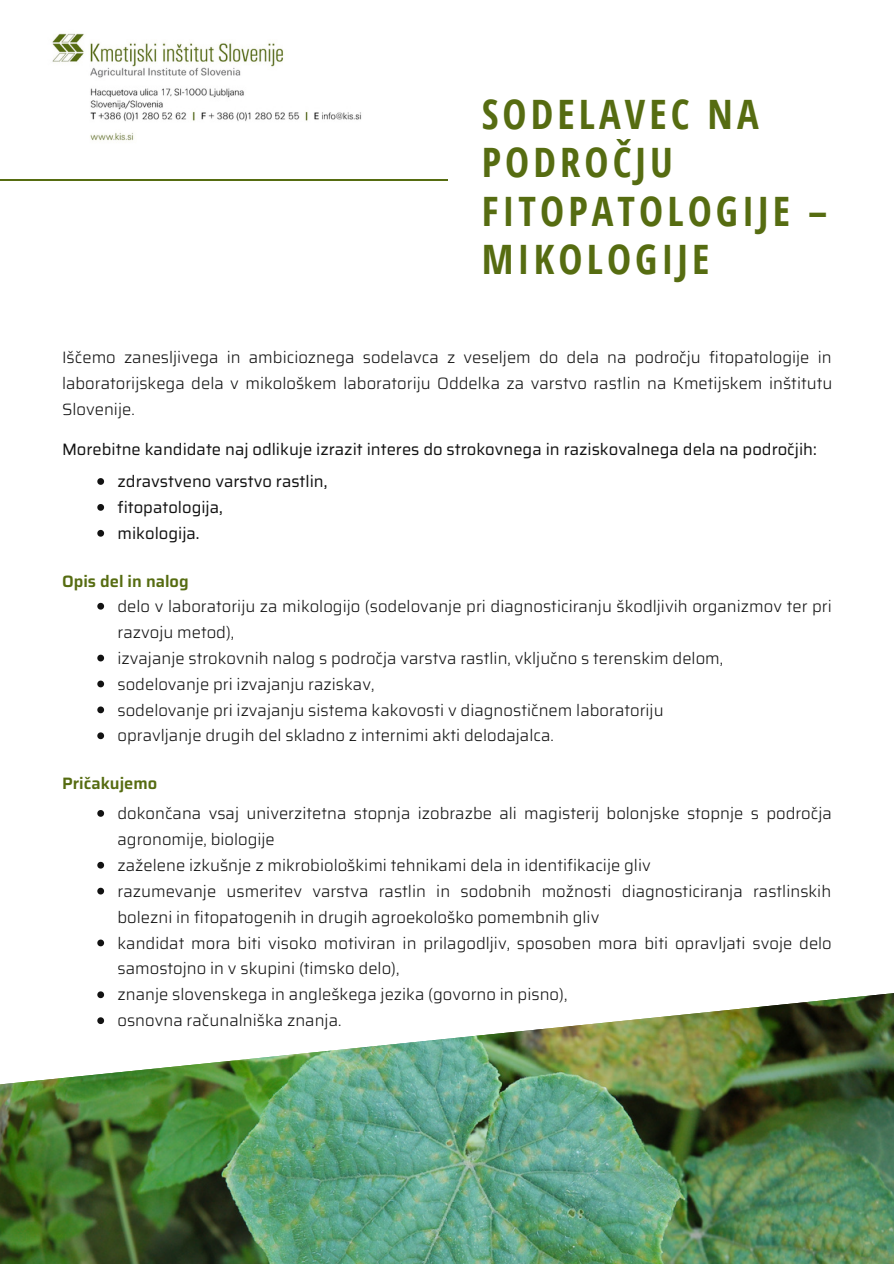
<style>
.page{position:relative;width:894px;height:1264px;background:#fff}
.page>*{position:absolute;margin:0;border:0;box-sizing:border-box;transform-origin:0 0}
.t1{font:700 condensed 40.5px/48.4px "Open Sans";letter-spacing:.1em;color:#566c11}
.t2{font:300 16.5px/26px "Saira";color:#121212}
.t3{font:16.5px "Saira";color:#121212}
.t4{font:600 16.5px "Saira";color:#566c11}
</style>
<div class="page">
<hr style="left:0;top:179px;width:447px;height:2px;background:#566c11">
<img style="left:0;top:1091px;width:893px;height:172px">
<img style="left:0;top:865px;width:893px;height:226px">
<img style="left:52px;top:33px;width:309px;height:109px">
<svg style="left:97px;top:478px;width:7px;height:7px"></svg>
<svg style="left:97px;top:504px;width:7px;height:7px"></svg>
<svg style="left:97px;top:530px;width:7px;height:6px"></svg>
<svg style="left:97px;top:603px;width:7px;height:6px"></svg>
<svg style="left:97px;top:654px;width:7px;height:7px"></svg>
<svg style="left:97px;top:680px;width:7px;height:7px"></svg>
<svg style="left:97px;top:706px;width:7px;height:7px"></svg>
<svg style="left:97px;top:732px;width:7px;height:7px"></svg>
<svg style="left:97px;top:810px;width:7px;height:6px"></svg>
<svg style="left:97px;top:861px;width:7px;height:7px"></svg>
<svg style="left:97px;top:887px;width:7px;height:7px"></svg>
<svg style="left:97px;top:939px;width:7px;height:7px"></svg>
<svg style="left:97px;top:991px;width:7px;height:7px"></svg>
<svg style="left:97px;top:1017px;width:7px;height:7px"></svg>
<p class="t1" style="left:481px;top:89px;width:347px">SODELAVEC NA<br>PODROČJU<br>FITOPATOLOGIJE –<br>MIKOLOGIJE</p>
<p class="t2" style="left:62px;top:345px;width:771px;text-align:justify">Iščemo zanesljivega in ambicioznega sodelavca z veseljem do dela na področju fitopatologije in laboratorijskega dela v mikološkem laboratoriju Oddelka za varstvo rastlin na Kmetijskem inštitutu Slovenije.</p>
<p class="t3" style="left:62px;top:436px;width:756px">Morebitne kandidate naj odlikuje izrazit interes do strokovnega in raziskovalnega dela na področjih:</p>
<p class="t3" style="left:117px;top:468px;width:211px">zdravstveno varstvo rastlin,</p>
<p class="t3" style="left:117px;top:494px;width:107px">fitopatologija,</p>
<p class="t3" style="left:117px;top:520px;width:84px">mikologija.</p>
<p class="t4" style="left:62px;top:568px;width:128px">Opis del in nalog</p>
<p class="t2" style="left:117px;top:593px;width:715px">delo v laboratoriju za mikologijo (sodelovanje pri diagnosticiranju škodljivih organizmov ter pri razvoju metod),</p>
<p class="t2" style="left:117px;top:645px;width:607px">izvajanje strokovnih nalog s področja varstva rastlin, vključno s terenskim delom,</p>
<p class="t2" style="left:117px;top:671px;width:258px">sodelovanje pri izvajanju raziskav,</p>
<p class="t2" style="left:117px;top:696px;width:547px">sodelovanje pri izvajanju sistema kakovosti v diagnostičnem laboratoriju</p>
<p class="t2" style="left:117px;top:722px;width:437px">opravljanje drugih del skladno z internimi akti delodajalca.</p>
<p class="t4" style="left:62px;top:770px;width:97px">Pričakujemo</p>
<p class="t2" style="left:117px;top:800px;width:715px">dokončana vsaj univerzitetna stopnja izobrazbe ali magisterij bolonjske stopnje s področja agronomije, biologije</p>
<p class="t2" style="left:117px;top:852px;width:534px">zaželene izkušnje z mikrobiološkimi tehnikami dela in identifikacije gliv</p>
<p class="t2" style="left:117px;top:878px;width:715px">razumevanje usmeritev varstva rastlin in sodobnih možnosti diagnosticiranja rastlinskih bolezni in fitopatogenih in drugih agroekološko pomembnih gliv</p>
<p class="t2" style="left:117px;top:929px;width:715px">kandidat mora biti visoko motiviran in prilagodljiv, sposoben mora biti opravljati svoje delo samostojno in v skupini (timsko delo),</p>
<p class="t2" style="left:117px;top:981px;width:451px">znanje slovenskega in angleškega jezika (govorno in pisno),</p>
<p class="t2" style="left:117px;top:1007px;width:225px">osnovna računalniška znanja.</p>
</div>
